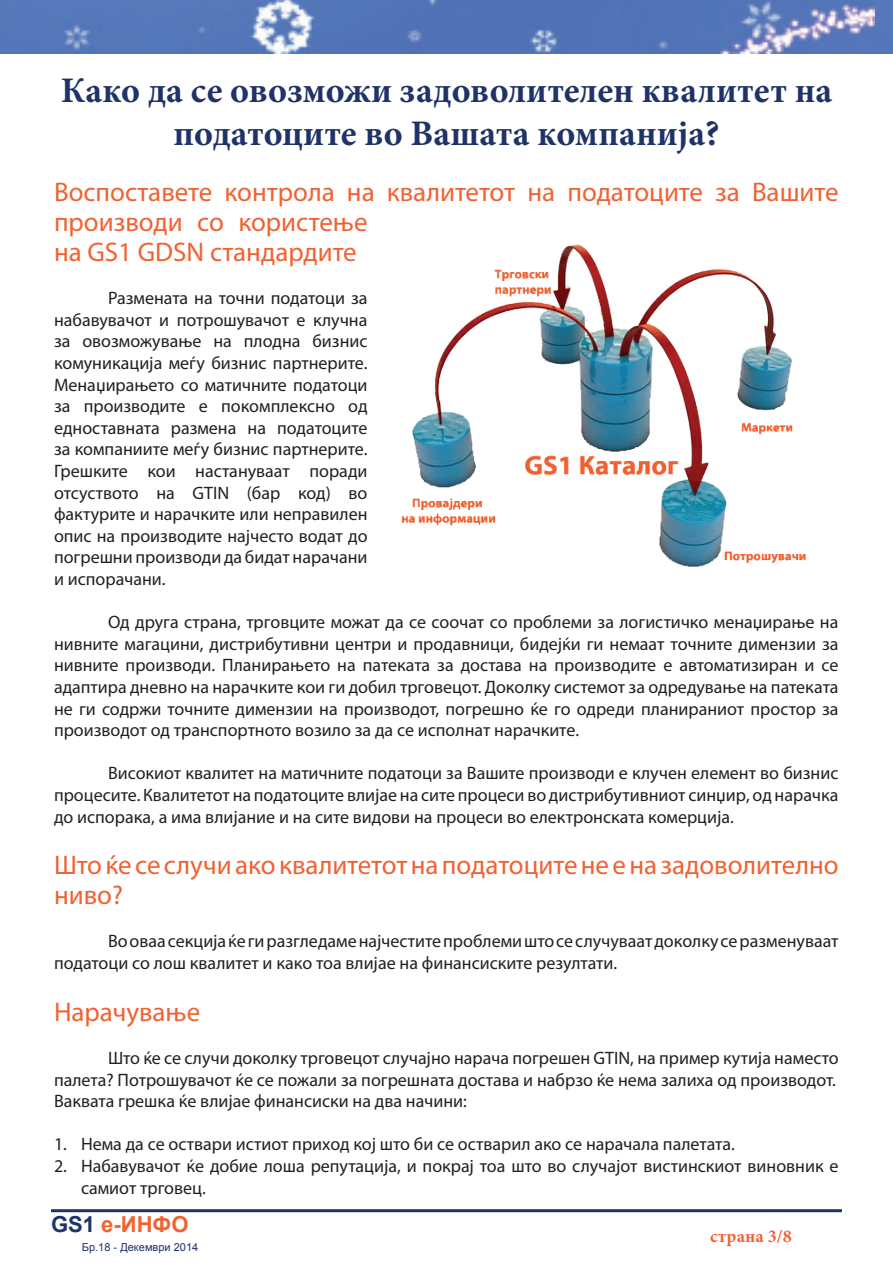
<style>
.page{position:relative;width:893px;height:1263px;background:#fff}
.page>*{position:absolute;margin:0;border:0;box-sizing:border-box;transform-origin:0 0}
.t1{font:700 36px/43.2px "Minion Pro";color:#1f3368;text-align:center}
.t2{font:27px/30px "Myriad Pro";color:#f16232}
.t3{font:700 22.05px "Arial";color:#f16232}
.t4{font:18px/21.6px "Myriad Pro";color:#231f20;text-align:justify}
.t5{font:700 18px "Minion Pro";letter-spacing:.015em;color:#f16232}
.t6{font:10.95px "Arial";color:#1f3368}
.s1{color:#1f3368}
</style>
<div class="page">
<img style="left:0;top:0;width:876px;height:53px">
<hr style="left:51px;top:1209px;width:791px;height:3px;background:#1f3368">
<img style="left:876px;top:0;width:17px;height:53px">
<img style="left:401px;top:244px;width:405px;height:323px">
<h1 class="t1" style="left:61px;top:68px;width:773px">Како да се овозможи задоволителен квалитет на податоците во Вашата компанија?</h1>
<h2 class="t2" style="left:54px;top:176px;width:786px">Воспоставете контрола на квалитетот на податоците за Вашите производи со користење<br>на GS1 GDSN стандардите</h2>
<p class="t4" style="left:54px;top:287px;width:315px;text-indent:54px">Размената на точни податоци за набавувачот и потрошувачот е клучна за овозможување на плодна бизнис комуникација меѓу бизнис партнерите.<br>Менаџирањето со матичните податоци за производите е покомплексно од едноставната размена на податоците за компаниите меѓу бизнис партнерите.<br>Грешките кои настануваат поради отсуството на GTIN (бар код) во фактурите и нарачките или неправилен опис на производите најчесто водат до погрешни производи да бидат нарачани и испорачани.</p>
<p class="t4" style="left:54px;top:611px;width:786px;text-indent:54px">Од друга страна, трговците можат да се соочат со проблеми за логистичко менаџирање на нивните магацини, дистрибутивни центри и продавници, бидејќи ги немаат точните димензии за нивните производи. Планирањето на патеката за достава на производите е автоматизиран и се адаптира дневно на нарачките кои ги добил трговецот. Доколку системот за одредување на патеката не ги содржи точните димензии на производот, погрешно ќе го одреди планираниот простор за производот од транспортното возило за да се исполнат нарачките.</p>
<p class="t4" style="left:54px;top:762px;width:786px;text-indent:54px">Високиот квалитет на матичните податоци за Вашите производи е клучен елемент во бизнис процесите. Квалитетот на податоците влијае на сите процеси во дистрибутивниот синџир, од нарачка до испорака, а има влијание и на сите видови на процеси во електронската комерција.</p>
<h2 class="t2" style="left:54px;top:850px;width:786px">Што ќе се случи ако квалитетот на податоците не е на задоволително ниво?</h2>
<p class="t4" style="left:54px;top:930px;width:786px;text-indent:54px">Во оваа секција ќе ги разгледаме најчестите проблеми што се случуваат доколку се разменуваат податоци со лош квалитет и како тоа влијае на финансиските резултати.</p>
<h2 class="t2" style="left:54px;top:996px;width:148px">Нарачување</h2>
<p class="t4" style="left:54px;top:1047px;width:786px;text-align:left;text-indent:54px">Што ќе се случи доколку трговецот случајно нарача погрешен GTIN, на пример кутија наместо палета? Потрошувачот ќе се пожали за погрешната достава и набрзо ќе нема залиха од производот.<br>Ваквата грешка ќе влијае финансиски на два начини:</p>
<p class="t4" style="left:54px;top:1133px;width:682px">1. Нема да се оствари истиот приход кој што би се остварил ако се нарачала палетата.</p>
<p class="t4" style="left:81px;top:1155px;width:759px;text-indent:-27px">2. Набавувачот ќе добие лоша репутација, и покрај тоа што во случајот вистинскиот виновник е самиот трговец.</p>
<p class="t3" style="left:51px;top:1210px;width:139px"><span class="s1">GS1</span> е-ИНФО</p>
<p class="t6" style="left:82px;top:1240px;width:118px">Бр.18 - Декември 2014</p>
<p class="t5" style="left:710px;top:1223px;width:83px">страна 3/8</p>
</div>
